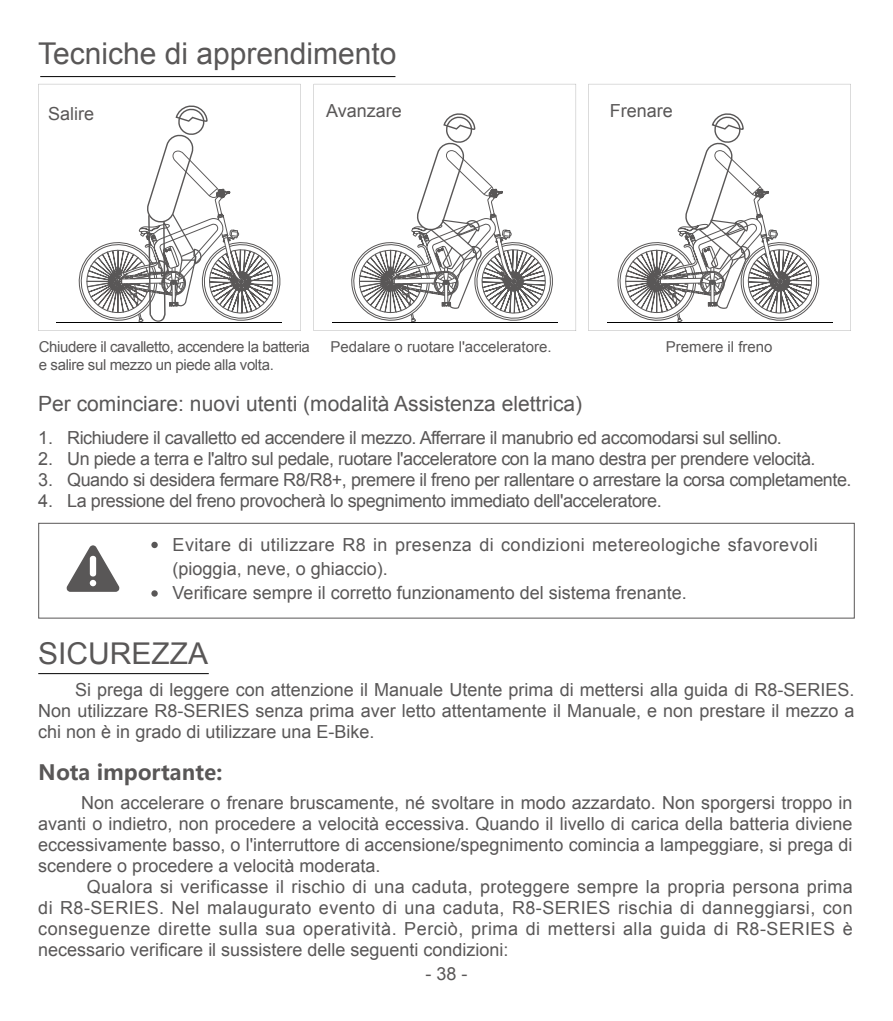
<style>
.page{position:relative;width:893px;height:1021px;background:#fff}
.page>*{position:absolute;margin:0;border:0;box-sizing:border-box;transform-origin:0 0}
.t1{font:30px "Arial";color:#595757}
.t2{font:21px "Arial";color:#595757}
.t3{font:700 21px "Microsoft Ya Hei";color:#595757}
.t4{font:18px/21px "Arial";color:#595757;text-align:justify}
.t5{font:18px/21px "Arial";letter-spacing:-.025em;color:#595757}
.t6{font:15px/18px "Arial";letter-spacing:-.025em;color:#595757}
.t7{font:15px "Arial";color:#595757}
</style>
<div class="page">
<hr style="left:40px;top:76px;width:355px;height:1px;background:#000">
<svg style="left:588px;top:84px;width:263px;height:247px"></svg>
<svg style="left:38px;top:84px;width:263px;height:247px"></svg>
<svg style="left:314px;top:84px;width:262px;height:247px"></svg>
<svg style="left:346px;top:113px;width:478px;height:213px"></svg>
<svg style="left:74px;top:105px;width:211px;height:221px"></svg>
<svg style="left:38px;top:522px;width:817px;height:97px"></svg>
<hr style="left:38px;top:673px;width:171px;height:1px;background:#000">
<h1 class="t1" style="left:38px;top:34px;width:360px">Tecniche di apprendimento</h1>
<p class="t4" style="left:48px;top:103px;width:48px">Salire</p>
<p class="t4" style="left:326px;top:101px;width:77px">Avanzare</p>
<p class="t4" style="left:610px;top:101px;width:65px">Frenare</p>
<p class="t6" style="left:39px;top:338px;width:273px">Chiudere il cavalletto, accendere la batteria e salire sul mezzo un piede alla volta.</p>
<p class="t7" style="left:666px;top:337px;width:108px">Premere il freno</p>
<p class="t7" style="left:330px;top:337px;width:223px">Pedalare o ruotare l'acceleratore.</p>
<p class="t2" style="left:38px;top:390px;width:545px">Per cominciare: nuovi utenti (modalità Assistenza elettrica)</p>
<p class="t5" style="left:67px;top:428px;width:786px">Richiudere il cavalletto ed accendere il mezzo. Afferrare il manubrio ed accomodarsi sul sellino.<br>Un piede a terra e l'altro sul pedale, ruotare l'acceleratore con la mano destra per prendere velocità.<br>Quando si desidera fermare R8/R8+, premere il freno per rallentare o arrestare la corsa completamente.<br>La pressione del freno provocherà lo spegnimento immediato dell'acceleratore.</p>
<p class="t4" style="left:173px;top:533px;width:647px;line-height:24px;text-align:left">evitare di utilizzare R8 in presenza di condizioni metereologiche sfavorevoli (pioggia, neve, o ghiaccio).<br>Verificare sempre il corretto funzionamento del sistema frenante.</p>
<p class="t4" style="left:38px;top:427px;width:17px">1.<br>2.<br>3.<br>4.</p>
<h1 class="t1" style="left:38px;top:634px;width:172px">SiCUReZZA</h1>
<p class="t4" style="left:38px;top:679px;width:818px;text-indent:37px">Si prega di leggere con attenzione il Manuale Utente prima di mettersi alla guida di R8-SERIES.<br>Non utilizzare R8-SERIES senza prima aver letto attentamente il Manuale, e non prestare il mezzo a chi non è in grado di utilizzare una E-Bike.</p>
<p class="t3" style="left:38px;top:757px;width:186px">Nota importante:</p>
<p class="t4" style="left:38px;top:792px;width:816px;text-indent:43px">Non accelerare o frenare bruscamente, né svoltare in modo azzardato. Non sporgersi troppo in avanti o indietro, non procedere a velocità eccessiva. Quando il livello di carica della batteria diviene eccessivamente basso, o l'interruttore di accensione/spegnimento comincia a lampeggiare, si prega di scendere o procedere a velocità moderata.</p>
<p class="t4" style="left:38px;top:876px;width:816px;text-indent:49px">Qualora si verificasse il rischio di una caduta, proteggere sempre la propria persona prima di R8-SeRieS. Nel malaugurato evento di una caduta, R8-SeRieS rischia di danneggiarsi, con conseguenze dirette sulla sua operatività. Perciò, prima di mettersi alla guida di R8-SeRieS è necessario verificare il sussistere delle seguenti condizioni:</p>
<p class="t4" style="left:425px;top:963px;width:44px">- 38 -</p>
</div>
